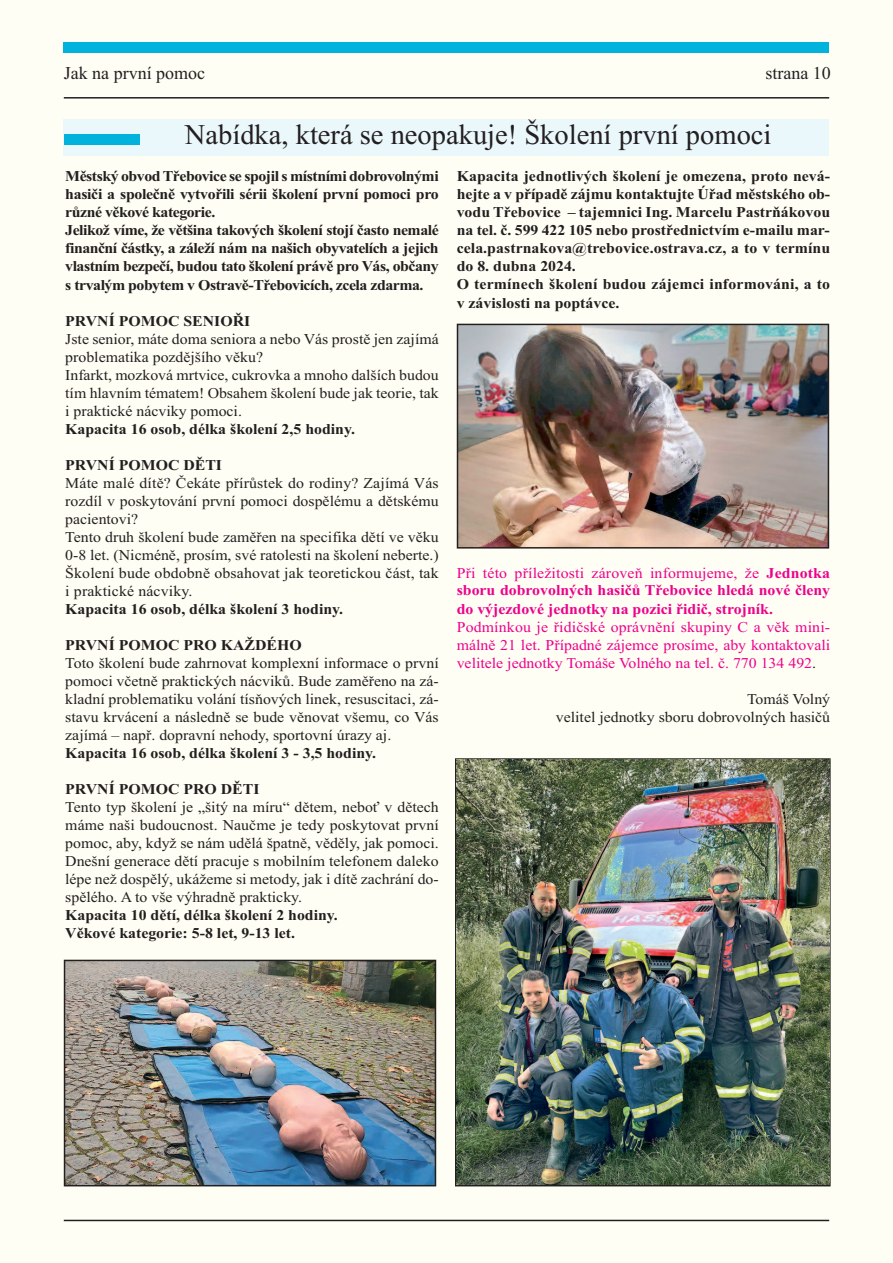
<style>
.page{position:relative;width:893px;height:1263px;background:#fffef4}
.page>*{position:absolute;margin:0;border:0;box-sizing:border-box;transform-origin:0 0}
.t1{font:28.5px "Times New Roman";color:#231f20}
.t2{font:18px "Times New Roman";color:#231f20}
.t3{font:15px/18px "Times New Roman";color:#231f20;scale:1.06 1}
.t4{font:700 15px/18px "Times New Roman";color:#231f20;scale:1.06 1}
.t5{font:700 15px/18px "Times New Roman";letter-spacing:-.03em;color:#231f20;scale:1.06 1}
.t6{font:15px/18px "Times New Roman";color:#ed028c;text-align:justify;scale:1.06 1}
.t7{font:700 15px/18px "Times New Roman";color:#ed028c;text-align:justify;scale:1.06 1}
.s1{font-weight:400}
.s2{color:#231f20}
</style>
<div class="page">
<hr style="left:64px;top:97px;width:765px;height:2px;background:#231f20">
<hr style="left:64px;top:1220px;width:765px;height:1px;background:#231f20">
<div style="left:64px;top:43px;width:765px;height:10px;background:#00b2dc"></div>
<div style="left:64px;top:119px;width:765px;height:36px;background:#eaf7fb"></div>
<img style="left:67px;top:963px;width:366px;height:220px">
<div style="left:64px;top:960px;width:372px;height:226px;border:2px solid #231f20"></div>
<img style="left:460px;top:327px;width:366px;height:219px">
<div style="left:457px;top:324px;width:372px;height:225px;border:2px solid #231f20"></div>
<img style="left:456px;top:760px;width:373px;height:425px">
<div style="left:64px;top:134px;width:75px;height:11px;background:#00b2dc"></div>
<p class="t2" style="left:64px;top:62px;width:143px">Jak na první pomoc</p>
<p class="t2" style="left:765px;top:62px;width:67px">strana 10</p>
<h1 class="t1" style="left:152px;top:117px;width:621px">SloNvoabsítdakroas,tkyterá se neopakuje! Školení první pomoci</h1>
<p class="t5" style="left:65px;top:167px;width:354px">Městský obvod Třebovice se spojil s místními dobrovolnými hasiči a společně vytvořili sérii školení první pomoci pro různé věkové kategorie.<br>Jelikož víme, že většina takových školení stojí často nemalé finanční částky, a záleží nám na našich obyvatelích a jejich vlastním bezpečí, budou tato školení právě pro Vás, občany s trvalým pobytem v Ostravě-Třebovicích, zcela zdarma.</p>
<p class="t4" style="left:65px;top:311px;width:176px">PRVNÍ POMOC SENIOŘI</p>
<p class="t3" style="left:65px;top:329px;width:354px">Jste senior, máte doma seniora a nebo Vás prostě jen zajímá problematika pozdějšího věku?<br>Infarkt, mozková mrtvice, cukrovka a mnoho dalších budou tím hlavním tématem! Obsahem školení bude jak teorie, tak i praktické nácviky pomoci.</p>
<p class="t4" style="left:65px;top:419px;width:275px">Kapacita 16 osob, délka školení 2,5 hodiny.</p>
<p class="t4" style="left:65px;top:455px;width:149px">PRVNÍ POMOC DĚTI</p>
<p class="t3" style="left:65px;top:473px;width:354px">Máte malé dítě? Čekáte přírůstek do rodiny? Zajímá Vás rozdíl v poskytování první pomoci dospělému a dětskému pacientovi?<br>Tento druh školení bude zaměřen na specifika dětí ve věku 0-8 let. (Nicméně, prosím, své ratolesti na školení neberte.)<br>Školení bude obdobně obsahovat jak teoretickou část, tak i praktické nácviky.</p>
<p class="t4" style="left:65px;top:599px;width:264px">Kapacita 16 osob, délka školení 3 hodiny.</p>
<p class="t4" style="left:65px;top:635px;width:225px">PRVNÍ POMOC PRO KAŽDÉHO</p>
<p class="t3" style="left:65px;top:653px;width:354px;text-align:justify">Toto školení bude zahrnovat komplexní informace o první pomoci včetně praktických nácviků. Bude zaměřeno na zá&shy;kladní problematiku volání tísňových linek, resuscitaci, zá&shy;stavu krvácení a následně se bude věnovat všemu, co Vás zajímá – např. dopravní nehody, sportovní úrazy aj.</p>
<p class="t4" style="left:65px;top:743px;width:295px">Kapacita 16 osob, délka školení 3 - 3,5 hodiny.</p>
<p class="t4" style="left:65px;top:779px;width:185px">PRVNÍ POMOC PRO DĚTI</p>
<p class="t3" style="left:65px;top:797px;width:354px;text-align:justify">Tento typ školení je „šitý na míru“ dětem, neboť v dětech máme naši budoucnost. Naučme je tedy poskytovat první pomoc, aby, když se nám udělá špatně, věděly, jak pomoci.<br>Dnešní generace dětí pracuje s mobilním telefonem daleko lépe než dospělý, ukážeme si metody, jak i dítě zachrání do&shy;spělého. A to vše výhradně prakticky.</p>
<p class="t4" style="left:65px;top:905px;width:259px">Kapacita 10 dětí, délka školení 2 hodiny.<br>Věkové kategorie: 5-8 let, 9-13 let.</p>
<p class="t4" style="left:457px;top:167px;width:354px">Kapacita jednotlivých školení je omezena, proto nevá&shy;hejte a v případě zájmu kontaktujte Úřad městského ob&shy;vodu Třebovice – tajemnici Ing. Marcelu Pastrňákovou na tel. č. 599 422 105 nebo prostřednictvím e-mailu mar&shy;cela.pastrnakova@trebovice.ostrava.cz, a to v termínu do 8. dubna 2024.<br>O termínech školení budou zájemci informováni, a to v závislosti na poptávce.</p>
<p class="t7" style="left:457px;top:563px;width:354px"><span class="s1">Při této příležitosti zároveň informujeme, že</span> Jednotka sboru dobrovolných hasičů Třebovice hledá nové členy do výjezdové jednotky na pozici řidič, strojník.</p>
<p class="t6" style="left:457px;top:617px;width:354px">Podmínkou je řidičské oprávnění skupiny C a věk mini&shy;málně 21 let. Případné zájemce prosíme, aby kontaktovali velitele jednotky Tomáše Volného na tel. č. 770 134 492<span class="s2">.</span></p>
<p class="t3" style="left:556px;top:689px;width:260px;text-align:right">Tomáš Volný<br>velitel jednotky sboru dobrovolných hasičů</p>
</div>
